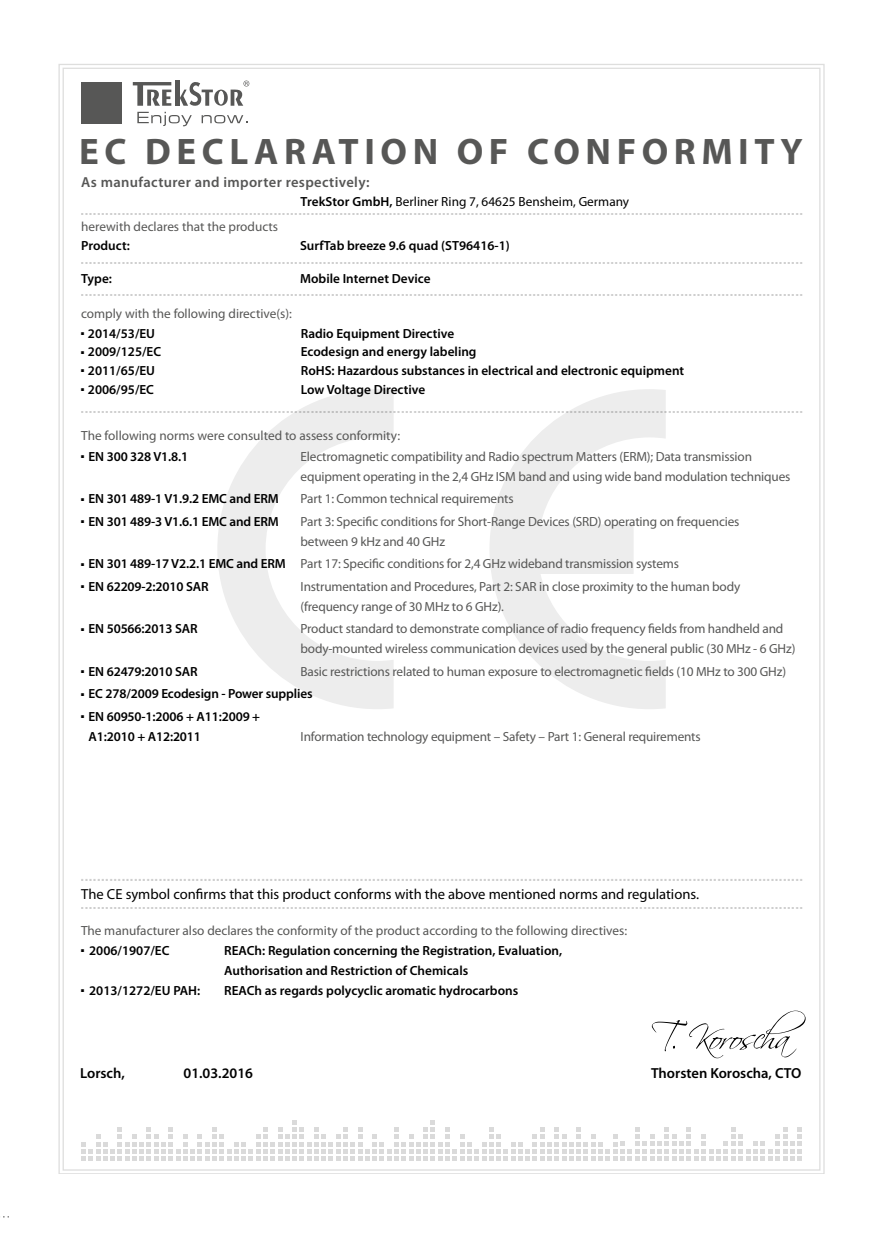
<style>
.page{position:relative;width:893px;height:1259px;background:#fff}
.page>*{position:absolute;margin:0;border:0;box-sizing:border-box;transform-origin:0 0}
.t1{font:700 36.9px "Myriad Pro";letter-spacing:.15em;color:#575756}
.t2{font:14.7px "Myriad Pro";color:#000}
.t3{font:600 14.7px "Myriad Pro";letter-spacing:.025em;color:#575756}
.t4{font:600 14.7px "Myriad Pro";color:#000}
.t5{font:13.2px/19.8px "Myriad Pro";letter-spacing:-.01em;color:#575756}
.t6{font:600 13.2px/19.8px "Myriad Pro";color:#000}
.t7{font:13.2px "Myriad Pro";color:#000}
.t8{font:3px "Zapf Dingbats";color:#000}
.s1{font-weight:600}
.s2{font-weight:600;color:#000}
</style>
<div class="page">
<div style="left:81px;top:82px;width:41px;height:41px;background:#575756"></div>
<svg style="left:81px;top:1120px;width:721px;height:41px"></svg>
<hr style="left:175px;top:80px;width:4px;height:26px;background:#575756">
<svg style="left:133px;top:82px;width:38px;height:24px"></svg>
<svg style="left:137px;top:112px;width:55px;height:14px"></svg>
<svg style="left:202px;top:115px;width:10px;height:8px"></svg>
<svg style="left:214px;top:115px;width:11px;height:8px"></svg>
<svg style="left:227px;top:115px;width:21px;height:8px"></svg>
<svg style="left:180px;top:81px;width:69px;height:25px"></svg>
<svg style="left:490px;top:389px;width:176px;height:320px"></svg>
<svg style="left:217px;top:389px;width:177px;height:320px"></svg>
<svg style="left:652px;top:1010px;width:154px;height:48px"></svg>
<h1 class="t1" style="left:79px;top:131px;width:725px">EC DECLARATION OF CONFORMITY</h1>
<h2 class="t3" style="left:81px;top:174px;width:290px">As manufacturer and importer respectively:</h2>
<h3 class="t5" style="left:81px;top:217px;width:198px">herewith declares that the products</h3>
<h3 class="t6" style="left:81px;top:236px;width:50px">Product:</h3>
<h3 class="t6" style="left:300px;top:236px;width:211px">SurfTab breeze 9.6 quad (ST96416-1)</h3>
<h3 class="t6" style="left:81px;top:269px;width:32px">Type:</h3>
<h3 class="t6" style="left:300px;top:269px;width:132px">Mobile Internet Device</h3>
<h3 class="t5" style="left:81px;top:304px;width:212px">comply with the following directive(s):</h3>
<h3 class="t6" style="left:81px;top:324px;width:76px">■ 2014/53/EU</h3>
<h3 class="t6" style="left:301px;top:324px;width:155px">Radio Equipment Directive</h3>
<h3 class="t6" style="left:81px;top:342px;width:82px">■ 2009/125/EC</h3>
<h3 class="t6" style="left:301px;top:342px;width:177px">Ecodesign and energy labeling</h3>
<h3 class="t6" style="left:81px;top:361px;width:76px">■ 2011/65/EU</h3>
<h3 class="t6" style="left:301px;top:361px;width:385px">RoHS: Hazardous substances in electrical and electronic equipment</h3>
<h3 class="t6" style="left:81px;top:379px;width:75px">■ 2006/95/EC</h3>
<h3 class="t6" style="left:301px;top:379px;width:126px">Low Voltage Directive</h3>
<h3 class="t5" style="left:81px;top:426px;width:320px">The following norms were consulted to assess conformity:</h3>
<h3 class="t7" style="left:301px;top:194px;width:330px"><span class="s1">TrekStor GmbH,</span> Berliner Ring 7, 64625 Bensheim, Germany</h3>
<p class="t8" style="left:81px;top:213px;width:723px">■■■■■■■■■■■■■■■■■■■■■■■■■■■■■■■■■■■■■■■■■■■■■■■■■■■■■■■■■■■■■■■■■■■■■■■■■■■■■■■■■■■■■■■■■■■■■■■■■■■■■■■■■■■■■■■■■■■■■■■■■■■■■■■■■■■■■■■■■■■■■■■■■■■■■■■■■■■■■■■■■■■■■■■■■■■■■■■■</p>
<p class="t8" style="left:81px;top:262px;width:723px">■■■■■■■■■■■■■■■■■■■■■■■■■■■■■■■■■■■■■■■■■■■■■■■■■■■■■■■■■■■■■■■■■■■■■■■■■■■■■■■■■■■■■■■■■■■■■■■■■■■■■■■■■■■■■■■■■■■■■■■■■■■■■■■■■■■■■■■■■■■■■■■■■■■■■■■■■■■■■■■■■■■■■■■■■■■■■■■■</p>
<p class="t8" style="left:81px;top:294px;width:723px">■■■■■■■■■■■■■■■■■■■■■■■■■■■■■■■■■■■■■■■■■■■■■■■■■■■■■■■■■■■■■■■■■■■■■■■■■■■■■■■■■■■■■■■■■■■■■■■■■■■■■■■■■■■■■■■■■■■■■■■■■■■■■■■■■■■■■■■■■■■■■■■■■■■■■■■■■■■■■■■■■■■■■■■■■■■■■■■■</p>
<p class="t8" style="left:81px;top:411px;width:723px">■■■■■■■■■■■■■■■■■■■■■■■■■■■■■■■■■■■■■■■■■■■■■■■■■■■■■■■■■■■■■■■■■■■■■■■■■■■■■■■■■■■■■■■■■■■■■■■■■■■■■■■■■■■■■■■■■■■■■■■■■■■■■■■■■■■■■■■■■■■■■■■■■■■■■■■■■■■■■■■■■■■■■■■■■■■■■■■■</p>
<h3 class="t6" style="left:81px;top:447px;width:108px">■ EN 300 328 V1.8.1</h3>
<h3 class="t5" style="left:301px;top:447px;width:491px">Electromagnetic compatibility and Radio spectrum Matters (ERM); Data transmission equipment operating in the 2,4 GHz ISM band and using wide band modulation techniques</h3>
<h3 class="t6" style="left:81px;top:489px;width:199px">■ EN 301 489-1 V1.9.2 EMC and ERM</h3>
<h3 class="t5" style="left:301px;top:489px;width:215px">Part 1: Common technical requirements</h3>
<h3 class="t6" style="left:81px;top:512px;width:199px">■ EN 301 489-3 V1.6.1 EMC and ERM</h3>
<h3 class="t5" style="left:301px;top:512px;width:440px">Part 3: Specific conditions for Short-Range Devices (SRD) operating on frequencies between 9 kHz and 40 GHz</h3>
<h3 class="t5" style="left:81px;top:554px;width:599px"><sup>■</sup> <span class="s2">EN 301 489-17 V2.2.1 EMC and ERM</span> Part 17: Specific conditions for 2,4 GHz wideband transmission systems</h3>
<h3 class="t6" style="left:81px;top:577px;width:129px">■ EN 62209-2:2010 SAR</h3>
<h3 class="t5" style="left:301px;top:577px;width:441px">Instrumentation and Procedures, Part 2: SAR in close proximity to the human body (frequency range of 30 MHz to 6 GHz).</h3>
<h3 class="t6" style="left:81px;top:619px;width:118px">■ EN 50566:2013 SAR</h3>
<h3 class="t5" style="left:301px;top:619px;width:496px">Product standard to demonstrate compliance of radio frequency fields from handheld and body-mounted wireless communication devices used by the general public (30 MHz - 6 GHz)</h3>
<h3 class="t6" style="left:81px;top:661px;width:118px">■ EN 62479:2010 SAR</h3>
<h3 class="t5" style="left:301px;top:662px;width:487px">Basic restrictions related to human exposure to electromagnetic fields (10 MHz to 300 GHz)</h3>
<h3 class="t6" style="left:81px;top:684px;width:233px">■ EC 278/2009 Ecodesign - Power supplies</h3>
<h3 class="t6" style="left:89px;top:707px;width:173px;text-indent:-7px">■ EN 60950-1:2006 + A11:2009 +<br>A1:2010 + A12:2011</h3>
<h3 class="t5" style="left:301px;top:726px;width:402px">Information technology equipment – Safety – Part 1: General requirements</h3>
<p class="t8" style="left:81px;top:878px;width:723px">■■■■■■■■■■■■■■■■■■■■■■■■■■■■■■■■■■■■■■■■■■■■■■■■■■■■■■■■■■■■■■■■■■■■■■■■■■■■■■■■■■■■■■■■■■■■■■■■■■■■■■■■■■■■■■■■■■■■■■■■■■■■■■■■■■■■■■■■■■■■■■■■■■■■■■■■■■■■■■■■■■■■■■■■■■■■■■■■</p>
<p class="t8" style="left:81px;top:907px;width:723px">■■■■■■■■■■■■■■■■■■■■■■■■■■■■■■■■■■■■■■■■■■■■■■■■■■■■■■■■■■■■■■■■■■■■■■■■■■■■■■■■■■■■■■■■■■■■■■■■■■■■■■■■■■■■■■■■■■■■■■■■■■■■■■■■■■■■■■■■■■■■■■■■■■■■■■■■■■■■■■■■■■■■■■■■■■■■■■■■</p>
<h2 class="t2" style="left:81px;top:886px;width:619px">The CE symbol confirms that this product conforms with the above mentioned norms and regulations.</h2>
<h3 class="t5" style="left:81px;top:921px;width:548px">The manufacturer also declares the conformity of the product according to the following directives:</h3>
<h3 class="t6" style="left:81px;top:941px;width:90px">■ 2006/1907/EC</h3>
<h3 class="t6" style="left:224px;top:941px;width:339px">REACh: Regulation concerning the Registration, Evaluation,<br>Authorisation and Restriction of Chemicals</h3>
<h3 class="t6" style="left:81px;top:980px;width:121px">■ 2013/1272/EU PAH:</h3>
<h3 class="t6" style="left:224px;top:980px;width:296px">REACh as regards polycyclic aromatic hydrocarbons</h3>
<h2 class="t4" style="left:80px;top:1064px;width:46px">Lorsch,</h2>
<h2 class="t4" style="left:184px;top:1064px;width:71px">01.03.2016</h2>
<h2 class="t4" style="left:651px;top:1065px;width:152px">Thorsten Koroscha, CTO</h2>
</div>
